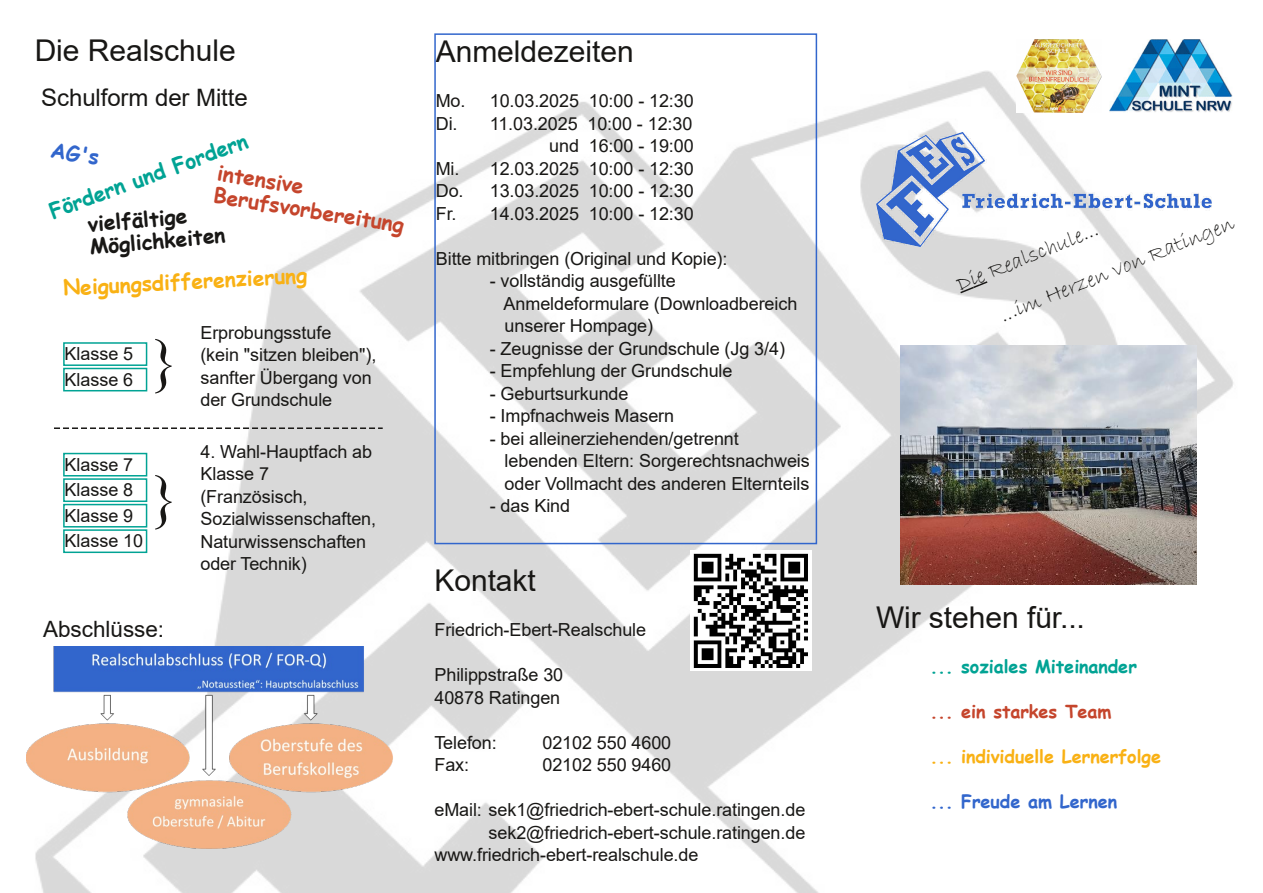
<style>
.page{position:relative;width:1263px;height:893px;background:#fff}
.page>*{position:absolute;margin:0;border:0;box-sizing:border-box;transform-origin:0 0}
.t1{font:60px "Times New Roman";color:#181715}
.t2{font:30px "Arial";color:#181715}
.t3{font:24px "Arial";letter-spacing:-.005em;color:#181715}
.t4{font:22.5px/45px "Bradley Hand ITC";color:#181715}
.t5{font:22.5px "Arial";color:#181715}
.t6{font:700 21px/22.5px "Comic Sans MS";color:#c5452c}
.t7{font:700 21px/22.5px "Comic Sans MS";color:#181715}
.t8{font:700 21px "Comic Sans MS";color:#f9b114}
.t9{font:700 21px "Comic Sans MS";color:#01a394}
.t10{font:700 21px "Comic Sans MS";color:#3266cc}
.t11{font:18px/22.5px "Arial";letter-spacing:-.005em;color:#181715}
.t12{font:700 18px "Comic Sans MS";letter-spacing:-.005em;color:#f9b114}
.t13{font:700 18px "Comic Sans MS";letter-spacing:-.005em;color:#01a394}
.t14{font:700 18px "Comic Sans MS";letter-spacing:-.005em;color:#c5452c}
.t15{font:700 18px "Comic Sans MS";letter-spacing:-.005em;color:#3266cc}
</style>
<div class="page">
<img style="left:35px;top:71px;width:1199px;height:822px">
<img style="left:876px;top:133px;width:336px;height:114px">
<svg style="left:959px;top:280px;width:30px;height:15px"></svg>
<img style="left:691px;top:550px;width:121px;height:121px">
<div style="left:434px;top:33px;width:383px;height:511px;border:2px solid #3266cc"></div>
<img style="left:26px;top:647px;width:369px;height:204px">
<div style="left:63px;top:342px;width:84px;height:24px;border:2px solid #01a394"></div>
<div style="left:63px;top:368px;width:84px;height:23px;border:2px solid #01a394"></div>
<div style="left:63px;top:453px;width:84px;height:23px;border:2px solid #01a394"></div>
<div style="left:63px;top:478px;width:84px;height:24px;border:2px solid #01a394"></div>
<div style="left:63px;top:504px;width:84px;height:23px;border:2px solid #01a394"></div>
<div style="left:63px;top:529px;width:84px;height:24px;border:2px solid #01a394"></div>
<img style="left:1109px;top:40px;width:123px;height:73px">
<img style="left:1016px;top:40px;width:85px;height:73px">
<svg style="left:54px;top:427px;width:329px;height:2px"></svg>
<img style="left:900px;top:345px;width:296px;height:239px">
<h2 class="t2" style="left:35px;top:34px;width:203px">Die Realschule</h2>
<h3 class="t3" style="left:41px;top:84px;width:208px">Schulform der Mitte</h3>
<p class="t9" style="left:45px;top:197px;width:211px;rotate:-20deg">Fördern und Fordern</p>
<p class="t10" style="left:54px;top:135px;width:50px;rotate:9deg">AG's</p>
<p class="t6" style="left:219px;top:161px;width:194px;rotate:9deg">intensive<br>Berufsvorbereitung</p>
<p class="t8" style="left:63px;top:272px;width:246px;rotate:-3deg">Neigungsdifferenzierung</p>
<p class="t7" style="left:87px;top:212px;width:137px;rotate:-5deg">vielfältige<br>Möglichkeiten</p>
<p class="t11" style="left:65px;top:341px;width:70px;line-height:25.5px">Klasse 5<br>Klasse 6</p>
<h1 class="t1" style="left:150px;top:327px;width:30px">}</h1>
<p class="t11" style="left:65px;top:452px;width:80px;line-height:25.5px">Klasse 7<br>Klasse 8<br>Klasse 9<br>Klasse 10</p>
<h1 class="t1" style="left:150px;top:463px;width:30px">}</h1>
<p class="t5" style="left:43px;top:617px;width:122px">Abschlüsse:</p>
<p class="t11" style="left:200px;top:321px;width:177px">Erprobungsstufe<br>(kein "sitzen bleiben"), sanfter Übergang von der Grundschule</p>
<p class="t11" style="left:200px;top:440px;width:177px">4. Wahl-Hauptfach ab<br>Klasse 7 (Französisch,<br>Sozialwissenschaften,<br>Naturwissenschaften oder Technik)</p>
<h2 class="t2" style="left:436px;top:35px;width:199px">Anmeldezeiten</h2>
<p class="t11" style="left:436px;top:90px;width:259px;text-align:right">Mo. 10.03.2025 10:00 - 12:30<br>Di. 11.03.2025 10:00 - 12:30 und 16:00 - 19:00<br>Mi. 12.03.2025 10:00 - 12:30<br>Do. 13.03.2025 10:00 - 12:30<br>Fr. 14.03.2025 10:00 - 12:30</p>
<p class="t11" style="left:436px;top:247px;width:293px">Bitte mitbringen (Original und Kopie):</p>
<p class="t11" style="left:504px;top:270px;width:295px;text-indent:-14px">- vollständig ausgefüllte<br>Anmeldeformulare (Downloadbereich unserer Hompage)</p>
<p class="t11" style="left:490px;top:337px;width:297px">- Zeugnisse der Grundschule (Jg 3/4)</p>
<p class="t11" style="left:490px;top:360px;width:244px">- Empfehlung der Grundschule</p>
<p class="t11" style="left:490px;top:382px;width:140px">- Geburtsurkunde</p>
<p class="t11" style="left:490px;top:405px;width:186px">- Impfnachweis Masern</p>
<p class="t11" style="left:505px;top:427px;width:307px;text-indent:-15px">- bei alleinerziehenden/getrennt lebenden Eltern: Sorgerechtsnachweis oder Vollmacht des anderen Elternteils</p>
<p class="t11" style="left:490px;top:495px;width:82px">- das Kind</p>
<h2 class="t2" style="left:434px;top:564px;width:103px">Kontakt</h2>
<p class="t11" style="left:434px;top:618px;width:213px">Friedrich-Ebert-Realschule</p>
<p class="t11" style="left:434px;top:663px;width:130px">Philippstraße 30<br>40878 Ratingen</p>
<p class="t11" style="left:434px;top:731px;width:64px">Telefon:</p>
<p class="t11" style="left:542px;top:731px;width:130px">02102 550 4600</p>
<p class="t11" style="left:434px;top:753px;width:36px">Fax:</p>
<p class="t11" style="left:542px;top:753px;width:130px">02102 550 9460</p>
<p class="t11" style="left:434px;top:798px;width:372px">eMail: sek1@friedrich-ebert-schule.ratingen.de</p>
<p class="t11" style="left:488px;top:821px;width:318px">sek2@friedrich-ebert-schule.ratingen.de</p>
<p class="t11" style="left:434px;top:843px;width:265px">www.friedrich-ebert-realschule.de</p>
<p class="t4" style="left:976px;top:254px;width:253px;text-indent:-29px;rotate:-22deg">Die Realschule...<br>...im Herzen von Ratingen</p>
<h2 class="t2" style="left:876px;top:601px;width:210px">Wir stehen für...</h2>
<p class="t13" style="left:930px;top:653px;width:208px">... soziales Miteinander</p>
<p class="t14" style="left:930px;top:698px;width:183px">... ein starkes Team</p>
<p class="t12" style="left:930px;top:743px;width:233px">... individuelle Lernerfolge</p>
<p class="t15" style="left:930px;top:788px;width:189px">... Freude am Lernen</p>
</div>
